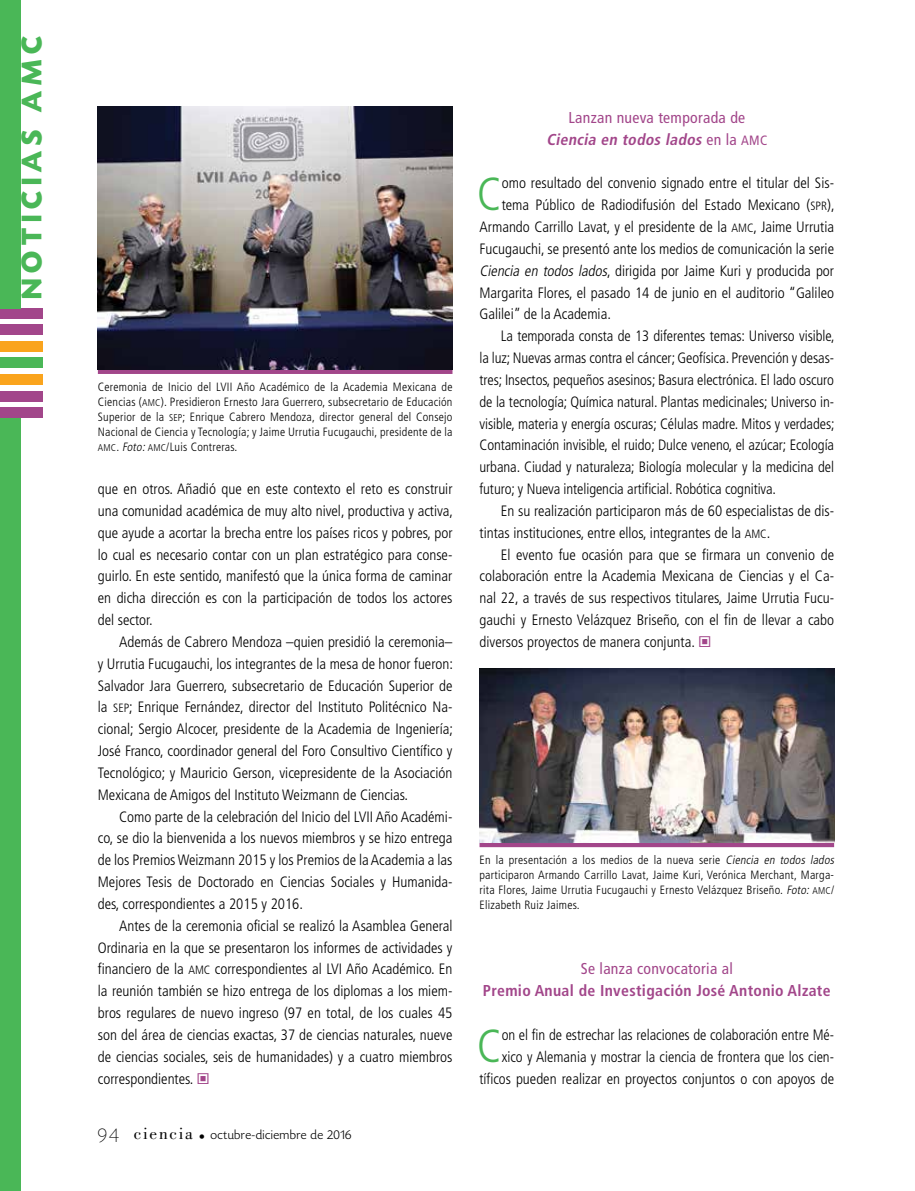
<style>
.page{position:relative;width:915px;height:1191px;background:#fff}
.page>*{position:absolute;margin:0;border:0;box-sizing:border-box;transform-origin:0 0}
.t1{font:300 condensed 46.2px "Frutiger LT Std";color:#4ab757}
.t2{font:700 30px "Today HEF";letter-spacing:.2em;color:#4ab757}
.t3{font:condensed 15.75px/21.8px "Frutiger LT Std";letter-spacing:.02em;color:#a2468a;text-align:center}
.t4{font:700 condensed 15.75px "Frutiger LT Std";letter-spacing:.02em;color:#a2468a}
.t5{font:300 condensed 15px/21.9px "Frutiger LT Std";color:#000;text-align:justify}
.t6{font:300 13.5px "Today HEF";letter-spacing:.03em;color:#000}
.t7{font:300 condensed 12px/15px "Frutiger LT Std";letter-spacing:.02em;color:#000;text-align:justify}
.s1{font-size:9.75px}
.s2{font-style:italic}
.s3{font-size:12px}
.s4{font-weight:200;font-size:21px}
.s5{font-family:"Bodoni";font-weight:400;font-size:17.25px}
.s6{font-weight:200}
.s7{font-weight:700;font-style:italic}
.s8{font-size:13.5px}
</style>
<div class="page">
<div style="left:0;top:417px;width:21px;height:774px;background:#4ab757"></div>
<div style="left:0;top:308px;width:43px;height:11px;background:#a2468a"></div>
<div style="left:0;top:391px;width:43px;height:11px;background:#a2468a"></div>
<div style="left:0;top:324px;width:43px;height:11px;background:#a2468a"></div>
<div style="left:0;top:407px;width:43px;height:10px;background:#a2468a"></div>
<div style="left:0;top:341px;width:43px;height:11px;background:#faa41d"></div>
<div style="left:0;top:374px;width:43px;height:11px;background:#faa41d"></div>
<div style="left:0;top:357px;width:43px;height:11px;background:#4ab757"></div>
<div style="left:0;top:0;width:21px;height:308px;background:#4ab757"></div>
<svg style="left:98px;top:369px;width:354px;height:5px;background:#883f78"></svg>
<svg style="left:479px;top:842px;width:354px;height:5px;background:#a65d95"></svg>
<img style="left:98px;top:106px;width:354px;height:263px">
<img style="left:479px;top:669px;width:354px;height:173px">
<h2 class="t2" style="left:16px;top:299px;width:265px;rotate:-90deg">NOTICIAS AMC</h2>
<p class="t7" style="left:98px;top:379px;width:356px">Ceremonia de Inicio del LVII Año Académico de la Academia Mexicana de Ciencias (<span class="s1">AMC</span>). Presidieron Ernesto Jara Guerrero, subsecretario de Educación Superior de la <span class="s1">SEP</span>; Enrique Cabrero Mendoza, director general del Consejo Nacional de Ciencia y Tecnología; y Jaime Urrutia Fucugauchi, presidente de la <span class="s1">AMC</span>. <span class="s2">Foto:</span><span class="s1">AMC</span>/Luis Contreras.</p>
<p class="t5" style="left:98px;top:478px;width:356px">que en otros. Añadió que en este contexto el reto es construir una comunidad académica de muy alto nivel, productiva y activa, que ayude a acortar la brecha entre los países ricos y pobres, por lo cual es necesario contar con un plan estratégico para conse&shy;guirlo. En este sentido, manifestó que la única forma de caminar en dicha dirección es con la participación de todos los actores del sector.</p>
<p class="t5" style="left:98px;top:631px;width:356px;text-indent:21px">Además de Cabrero Mendoza –quien presidió la ceremonia– y Urrutia Fucugauchi, los integrantes de la mesa de honor fueron:<br>Salvador Jara Guerrero, subsecretario de Educación Superior de la <span class="s3">SEP</span>; Enrique Fernández, director del Instituto Politécnico Na&shy;cional; Sergio Alcocer, presidente de la Academia de Ingeniería; José Franco, coordinador general del Foro Consultivo Científico y Tecnológico; y Mauricio Gerson, vicepresidente de la Asociación Mexicana de Amigos del Instituto Weizmann de Ciencias.</p>
<p class="t5" style="left:98px;top:805px;width:356px;text-indent:21px">Como parte de la celebración del Inicio del LVII Año Académi&shy;co, se dio la bienvenida a los nuevos miembros y se hizo entrega de los Premios Weizmann 2015 y los Premios de la Academia a las Mejores Tesis de Doctorado en Ciencias Sociales y Humanida&shy;des, correspondientes a 2015 y 2016.</p>
<p class="t5" style="left:98px;top:915px;width:356px;text-indent:21px">Antes de la ceremonia oficial se realizó la Asamblea General Ordinaria en la que se presentaron los informes de actividades y financiero de la <span class="s3">AMC</span> correspondientes al LVI Año Académico. En la reunión también se hizo entrega de los diplomas a los miem&shy;bros regulares de nuevo ingreso (97 en total, de los cuales 45 son del área de ciencias exactas, 37 de ciencias naturales, nueve de ciencias sociales, seis de humanidades) y a cuatro miembros correspondientes.</p>
<p class="t6" style="left:98px;top:1128px;width:255px"><span class="s4">94</span> <span class="s5">ciencia</span> <span class="s6">•</span> octubre-diciembre de 2016</p>
<p class="t3" style="left:546px;top:107px;width:222px">Lanzan nueva temporada de<br><span class="s7">Ciencia en todos lados</span> e n l a <span class="s8">A M C</span></p>
<h1 class="t1" style="left:476px;top:168px;width:26px">C</h1>
<p class="t5" style="left:501px;top:172px;width:334px">omo resultado del convenio signado entre el titular del Sis-</p>
<p class="t5" style="left:501px;top:194px;width:334px">tema Público de Radiodifusión del Estado Mexicano (<span class="s3">SPR</span>),</p>
<p class="t5" style="left:479px;top:216px;width:356px">Armando Carrillo Lavat, y el presidente de la <span class="s3">AMC</span>, Jaime Urrutia</p>
<p class="t5" style="left:479px;top:238px;width:356px">Fucugauchi, se presentó ante los medios de comunicación la serie</p>
<p class="t5" style="left:479px;top:260px;width:356px"><span class="s2">Ciencia en todos lados</span>, dirigida por Jaime Kuri y producida por</p>
<p class="t5" style="left:479px;top:282px;width:356px">Margarita Flores, el pasado 14 de junio en el auditorio “Galileo</p>
<p class="t5" style="left:479px;top:303px;width:133px">Galilei” de la Academia.</p>
<p class="t5" style="left:500px;top:325px;width:335px">La temporada consta de 13 diferentes temas: Universo visible,</p>
<p class="t5" style="left:479px;top:347px;width:356px">la luz; Nuevas armas contra el cáncer; Geofísica. Prevención y desas-</p>
<p class="t5" style="left:479px;top:369px;width:356px">tres; Insectos, pequeños asesinos; Basura electrónica. El lado oscuro</p>
<p class="t5" style="left:479px;top:391px;width:356px">de la tecnología; Química natural. Plantas medicinales; Universo in-</p>
<p class="t5" style="left:479px;top:413px;width:356px">visible, materia y energía oscuras; Células madre. Mitos y verdades;</p>
<p class="t5" style="left:479px;top:434px;width:356px">Contaminación invisible, el ruido; Dulce veneno, el azúcar; Ecología</p>
<p class="t5" style="left:479px;top:456px;width:356px">urbana. Ciudad y naturaleza; Biología molecular y la medicina del</p>
<p class="t5" style="left:479px;top:478px;width:298px">futuro; y Nueva inteligencia artificial. Robótica cognitiva.</p>
<p class="t5" style="left:500px;top:500px;width:335px">En su realización participaron más de 60 especialistas de dis-</p>
<p class="t5" style="left:479px;top:522px;width:292px">tintas instituciones, entre ellos, integrantes de la <span class="s3">AMC</span>.</p>
<p class="t5" style="left:500px;top:543px;width:334px">El evento fue ocasión para que se firmara un convenio de</p>
<p class="t5" style="left:479px;top:565px;width:356px">colaboración entre la Academia Mexicana de Ciencias y el Ca-</p>
<p class="t5" style="left:479px;top:587px;width:356px">nal 22, a través de sus respectivos titulares, Jaime Urrutia Fucu-</p>
<p class="t5" style="left:479px;top:609px;width:356px">gauchi y Ernesto Velázquez Briseño, con el fin de llevar a cabo</p>
<p class="t5" style="left:479px;top:631px;width:217px">diversos proyectos de manera conjunta.</p>
<p class="t7" style="left:479px;top:852px;width:358px;text-align:left">En la presentación a los medios de la nueva serie <span class="s2">Ciencia en todos lados </span>participaron Armando Carrillo Lavat, Jaime Kuri, Verónica Merchant, Marga&shy;rita Flores, Jaime Urrutia Fucugauchi y Ernesto Velázquez Briseño. <span class="s2">Foto:</span> <span class="s1">AMC</span>/ Elizabeth Ruiz Jaimes.</p>
<p class="t3" style="left:580px;top:958px;width:153px">Se lanza convocatoria al</p>
<p class="t4" style="left:483px;top:981px;width:349px">Premio Anual de Investigación José Antonio Alzate</p>
<h1 class="t1" style="left:476px;top:1019px;width:26px">C</h1>
<p class="t5" style="left:479px;top:1024px;width:356px;text-align:right">on el fin de estrechar las relaciones de colaboración entre Mé&shy;xico y Alemania y mostrar la ciencia de frontera que los cien&shy;tíficos pueden realizar en proyectos conjuntos o con apoyos de</p>
</div>
